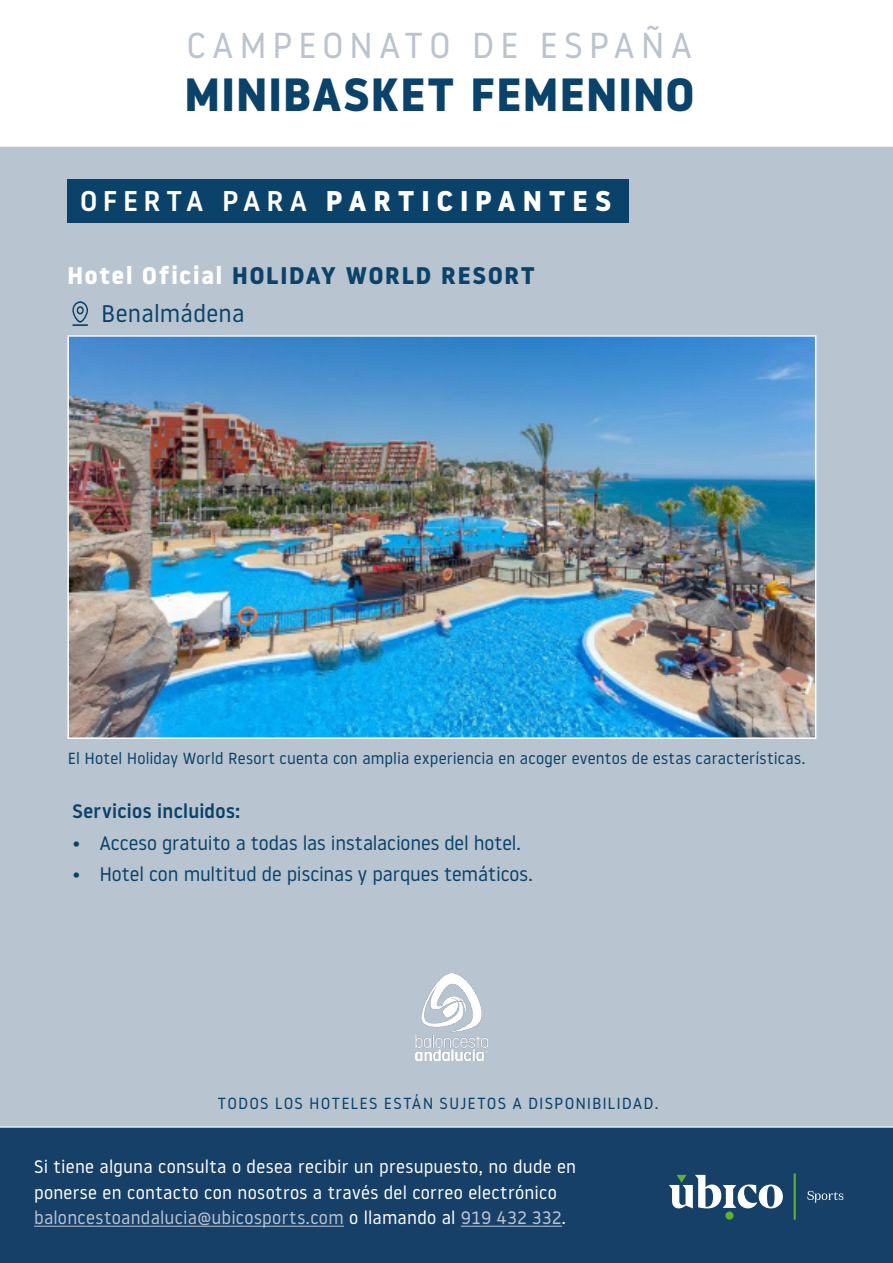
<style>
.page{position:relative;width:893px;height:1263px;background:#b8c4d0}
.page>*{position:absolute;margin:0;border:0;box-sizing:border-box;transform-origin:0 0}
.t1{font:700 46.5px "Noway";letter-spacing:.025em;color:#0b4269}
.t2{font:36px "Noway";letter-spacing:.15em;color:#bbc3cf}
.t3{font:700 28.5px "Noway";letter-spacing:.245em;color:#fff}
.t4{font:700 24px/37.5px "Noway";letter-spacing:.075em;color:#0b4269}
.t5{font:19.5px "Noway";letter-spacing:-.005em;color:#0b4269}
.t6{font:500 19.5px "Noway";letter-spacing:.015em;color:#0b4269}
.t7{font:18px/25.5px "Noway";letter-spacing:.015em;color:#fff}
.t8{font:16.05px "Noway";letter-spacing:.015em;color:#0b4269}
.t9{font:16.05px "Noway";letter-spacing:.065em;color:#0b4269}
.s1{font-weight:500}
.s2{color:#fff}
.s3{font-weight:400}
.s4{color:#bbc3cf}
</style>
<div class="page">
<div style="left:0;top:1126px;width:893px;height:137px;background:#164068"></div>
<div style="left:67px;top:179px;width:562px;height:43px;background:#0b4269"></div>
<hr style="left:34px;top:1226px;width:310px;height:1px;background:#bbc3cf">
<hr style="left:461px;top:1226px;width:101px;height:1px;background:#bbc3cf">
<svg style="left:669px;top:1175px;width:114px;height:33px;background:#758ea4"></svg>
<div style="left:725px;top:1211px;width:8px;height:8px;background:#5eb132;border-radius:50%"></div>
<svg style="left:807px;top:1191px;width:36px;height:11px"></svg>
<hr style="left:794px;top:1173px;width:2px;height:46px;background:#5eb132">
<div style="left:0;top:0;width:893px;height:147px;background:#fff"></div>
<img style="left:70px;top:338px;width:743px;height:398px">
<div style="left:67px;top:335px;width:749px;height:404px;border:2px solid #fff"></div>
<svg style="left:72px;top:301px;width:16px;height:25px"></svg>
<img style="left:415px;top:974px;width:72px;height:86px">
<h2 class="t2" style="left:187px;top:21px;width:507px">CAMPEONATO DE ESPAÑA</h2>
<h1 class="t1" style="left:184px;top:67px;width:511px">MINIBASKET FEMENINO</h1>
<h3 class="t3" style="left:80px;top:185px;width:532px"><span class="s1">OFERTA PARA</span> PARTICIPANTES</h3>
<h3 class="t4" style="left:101px;top:257px;width:435px;text-indent:-34px"><span class="s2">Hotel Oficial</span> HOLIDAY WORLD RESORT<br><span class="s3">Benalmádena</span></h3>
<p class="t8" style="left:68px;top:747px;width:739px">El Hotel Holiday World Resort cuenta con amplia experiencia en acoger eventos de estas características.</p>
<p class="t6" style="left:72px;top:798px;width:170px">Servicios incluidos:</p>
<p class="t5" style="left:72px;top:830px;width:450px">• Acceso gratuito a todas las instalaciones del hotel.</p>
<p class="t5" style="left:72px;top:861px;width:462px">• Hotel con multitud de piscinas y parques temáticos.</p>
<p class="t9" style="left:218px;top:1092px;width:442px">TODOS LOS HOTELES ESTÁN SUJETOS A DISPONIBILIDAD.</p>
<p class="t7" style="left:34px;top:1153px;width:544px">Si tiene alguna consulta o desea recibir un presupuesto, no dude en ponerse en contacto con nosotros a través del correo electrónico <span class="s4">baloncestoandalucia@ubicosports.com</span> o llamando al <span class="s4">919 432 332</span>.</p>
</div>
